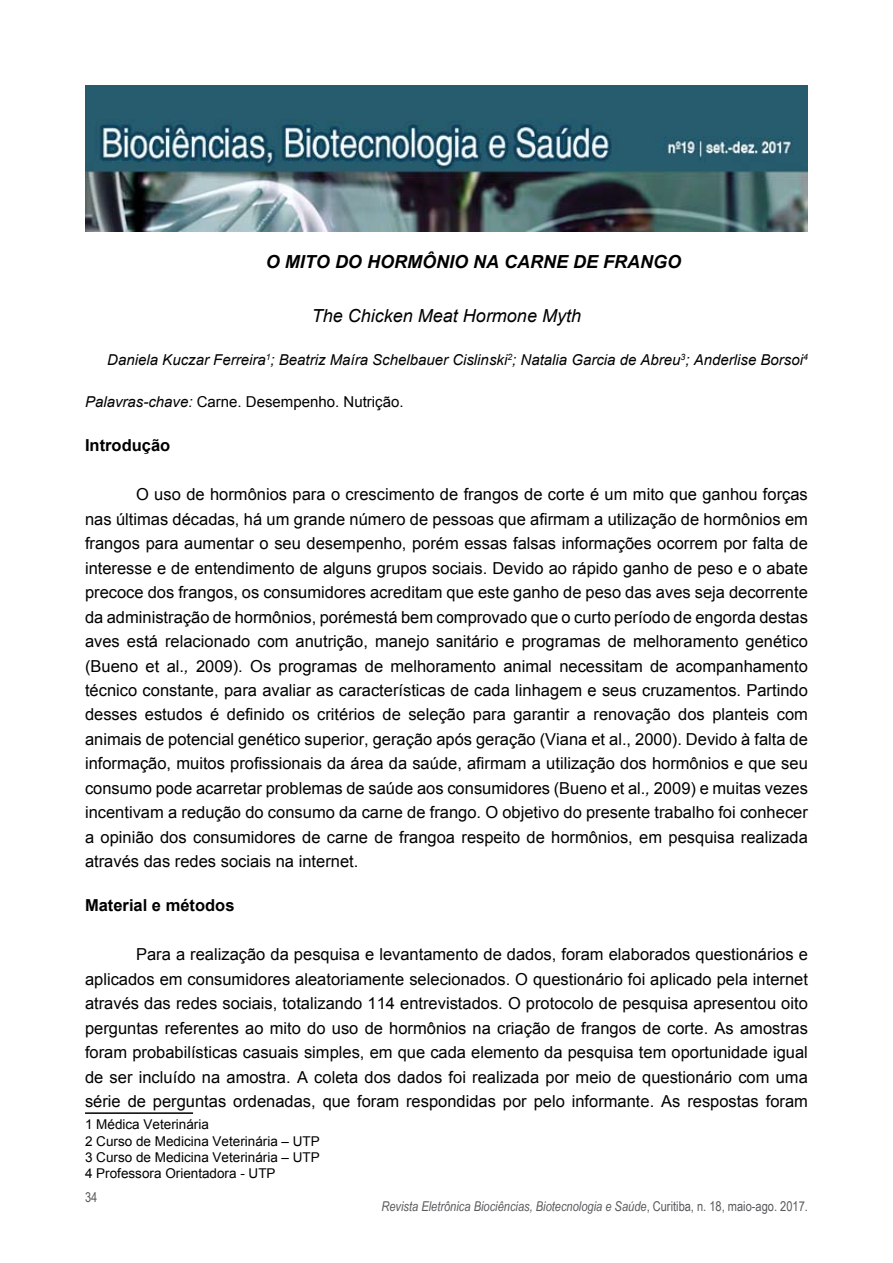
<style>
.page{position:relative;width:893px;height:1263px;background:#fff}
.page>*{position:absolute;margin:0;border:0;box-sizing:border-box;transform-origin:0 0}
.t1{font:italic 700 18px "Arial";color:#000}
.t2{font:italic 18px "Arial";color:#000}
.t3{font:16.5px/24.5px "Arial";color:#000;text-align:justify}
.t4{font:700 16.5px "Arial";color:#000}
.t5{font:italic 15px "Arial";color:#000}
.t6{font:15px "Arial";color:#000}
.t7{font:13.5px/16.2px "Arial";color:#000}
.t8{font:italic 13.5px "Arial Narrow";color:#58595b}
.t9{font:13.5px "Arial Narrow";color:#58595b}
.s1{font-style:italic}
.s2{font-style:normal}
</style>
<div class="page">
<img style="left:85px;top:85px;width:723px;height:146px">
<hr style="left:85px;top:1112px;width:108px;height:2px;background:#000">
<p class="t1" style="left:266px;top:250px;width:417px">O MITO DO HORMÔNIO NA CARNE DE FRANGO</p>
<p class="t2" style="left:312px;top:304px;width:271px">The Chicken Meat Hormone Myth</p>
<p class="t5" style="left:107px;top:350px;width:702px">Daniela Kuczar Ferreira<sup>1</sup>; Beatriz Maíra Schelbauer Cislinski<sup>2</sup>; Natalia Garcia de Abreu<sup>3</sup>; Anderlise Borsoi<sup>4</sup></p>
<p class="t6" style="left:85px;top:392px;width:320px"><span class="s1">Palavras-chave:</span> Carne. Desempenho. Nutrição.</p>
<p class="t4" style="left:85px;top:435px;width:87px">Introdução</p>
<p class="t3" style="left:85px;top:482px;width:724px;text-indent:51px">O uso de hormônios para o crescimento de frangos de corte é um mito que ganhou forças nas últimas décadas, há um grande número de pessoas que afirmam a utilização de hormônios em frangos para aumentar o seu desempenho, porém essas falsas informações ocorrem por falta de interesse e de entendimento de alguns grupos sociais. Devido ao rápido ganho de peso e o abate precoce dos frangos, os consumidores acreditam que este ganho de peso das aves seja decorrente da administração de hormônios, porémestá bem comprovado que o curto período de engorda destas aves está relacionado com anutrição, manejo sanitário e programas de melhoramento genético (Bueno et al.<span class="s1">,</span> 2009). Os programas de melhoramento animal necessitam de acompanhamento técnico constante, para avaliar as características de cada linhagem e seus cruzamentos. Partindo desses estudos é definido os critérios de seleção para garantir a renovação dos planteis com animais de potencial genético superior, geração após geração (Viana et al., 2000). Devido à falta de informação, muitos profissionais da área da saúde, afirmam a utilização dos hormônios e que seu consumo pode acarretar problemas de saúde aos consumidores (Bueno et al.<span class="s1">,</span> 2009) e muitas vezes incentivam a redução do consumo da carne de frango. O objetivo do presente trabalho foi conhecer a opinião dos consumidores de carne de frangoa respeito de hormônios, em pesquisa realizada através das redes sociais na internet.</p>
<p class="t4" style="left:85px;top:895px;width:151px">Material e métodos</p>
<p class="t3" style="left:85px;top:942px;width:724px;text-indent:51px">Para a realização da pesquisa e levantamento de dados, foram elaborados questionários e aplicados em consumidores aleatoriamente selecionados. O questionário foi aplicado pela internet através das redes sociais, totalizando 114 entrevistados. O protocolo de pesquisa apresentou oito perguntas referentes ao mito do uso de hormônios na criação de frangos de corte. As amostras foram probabilísticas casuais simples, em que cada elemento da pesquisa tem oportunidade igual de ser incluído na amostra. A coleta dos dados foi realizada por meio de questionário com uma série de perguntas ordenadas, que foram respondidas por pelo informante. As respostas foram</p>
<p class="t7" style="left:85px;top:1116px;width:236px">1 Médica Veterinária<br>2 Curso de Medicina Veterinária – UTP<br>3 Curso de Medicina Veterinária – UTP<br>4 Professora Orientadora - UTP</p>
<p class="t9" style="left:85px;top:1187px;width:14px">34</p>
<p class="t8" style="left:381px;top:1197px;width:428px">Revista Eletrônica Biociências, Biotecnologia e Saúde<span class="s2">, Curitiba, n. 18, maio-ago. 2017.</span></p>
</div>
